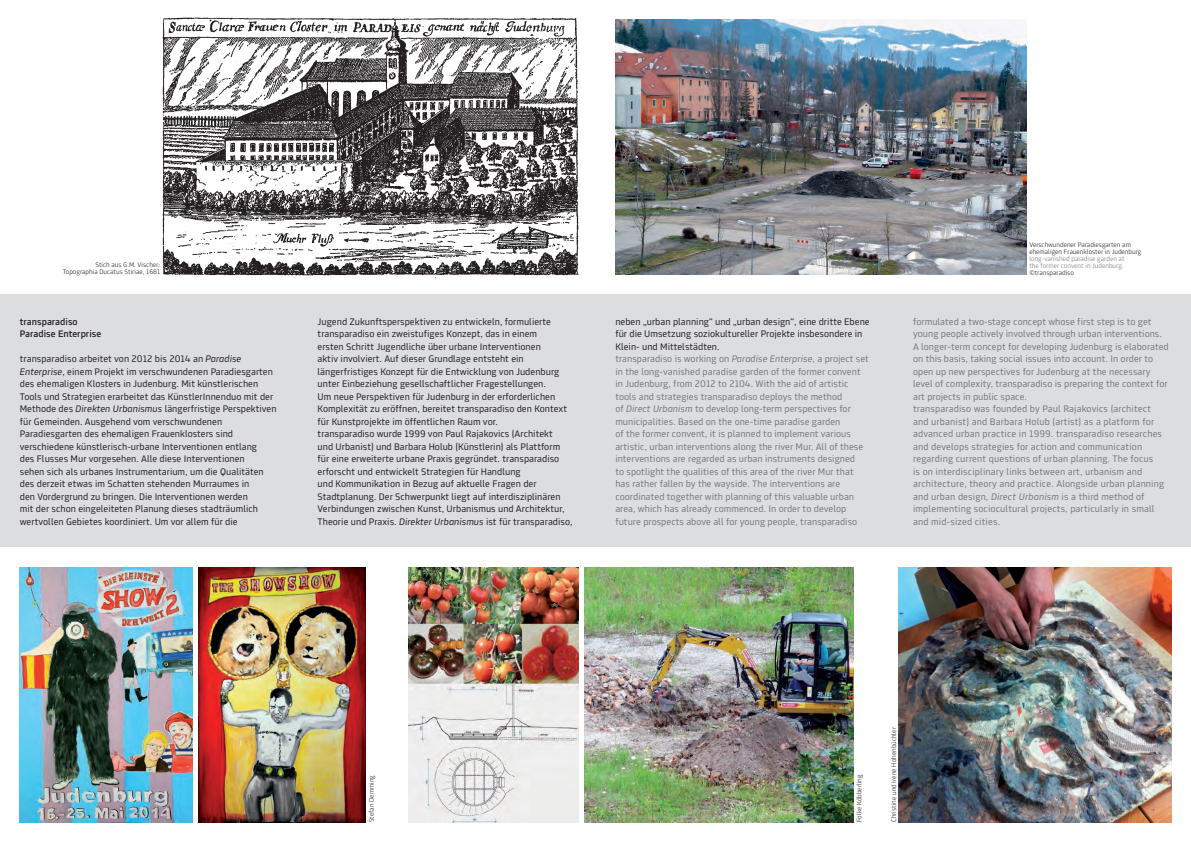
<style>
.page{position:relative;width:1191px;height:842px;background:#fff}
.page>*{position:absolute;margin:0;border:0;box-sizing:border-box;transform-origin:0 0}
.fliess_kiör{font:10px/12.5px "Tram Joanneum";color:#231f20}
.fliess_kiör-2{font:10px/12.5px "Tram Joanneum";color:#76787b}
.fliess_kiör-3{font:500 10px "Tram Joanneum";color:#231f20}
.fliess_kiör-4{font:300 7px/7px "Tram Joanneum";color:#231f20}
.s1{font-style:italic}
.s2{color:#76787b}
</style>
<div class="page">
<div style="left:0;top:295px;width:1191px;height:252px;background:#dcdddf"></div>
<img style="left:408px;top:567px;width:170px;height:255px">
<img style="left:20px;top:567px;width:173px;height:255px">
<img style="left:899px;top:567px;width:272px;height:255px">
<img style="left:584px;top:567px;width:269px;height:255px">
<img style="left:198px;top:567px;width:168px;height:255px">
<img style="left:615px;top:20px;width:411px;height:255px">
<img style="left:162px;top:17px;width:417px;height:263px">
<p class="fliess_kiör-4" style="left:63px;top:261px;width:99px;text-align:right">Stich aus G.M. Vischer:<br>Topographia Ducatus Stiriae, 1681</p>
<p class="fliess_kiör-3" style="left:20px;top:315px;width:59px">transparadiso</p>
<p class="fliess_kiör-3" style="left:20px;top:328px;width:83px">Paradise Enterprise</p>
<p class="fliess_kiör" style="left:20px;top:352px;width:258px">transparadiso arbeitet von 2012 bis 2014 an <span class="s1">Paradise Enterprise</span>, einem Projekt im verschwundenen Paradiesgarten des ehemaligen Klosters in Judenburg. Mit künstlerischen Tools und Strategien erarbeitet das KünstlerInnenduo mit der Methode des <span class="s1">Direkten Urbanismus</span> längerfristige Perspektiven für Gemeinden. Ausgehend vom verschwundenen Paradiesgarten des ehemaligen Frauenklosters sind verschiedene künstlerisch-urbane Interventionen entlang<br>des Flusses Mur vorgesehen. Alle diese Interventionen<br>sehen sich als urbanes Instrumentarium, um die Qualitäten des derzeit etwas im Schatten stehenden Murraumes in<br>den Vordergrund zu bringen. Die Interventionen werden<br>mit der schon eingeleiteten Planung dieses stadträumlich wertvollen Gebietes koordiniert. Um vor allem für die</p>
<p class="fliess_kiör" style="left:317px;top:315px;width:251px">Jugend Zukunftsperspektiven zu entwickeln, formulierte transparadiso ein zweistufiges Konzept, das in einem<br>ersten Schritt Jugendliche über urbane Interventionen<br>aktiv involviert. Auf dieser Grundlage entsteht ein längerfristiges Konzept für die Entwicklung von Judenburg unter Einbeziehung gesellschaftlicher Fragestellungen.<br>Um neue Perspektiven für Judenburg in der erforderlichen Komplexität zu eröffnen, bereitet transparadiso den Kontext für Kunstprojekte im öffentlichen Raum vor.</p>
<p class="fliess_kiör" style="left:317px;top:427px;width:256px">transparadiso wurde 1999 von Paul Rajakovics (Architekt<br>und Urbanist) und Barbara Holub (Künstlerin) als Plattform für eine erweiterte urbane Praxis gegründet. transparadiso erforscht und entwickelt Strategien für Handlung<br>und Kommunikation in Bezug auf aktuelle Fragen der Stadtplanung. Der Schwerpunkt liegt auf interdisziplinären Verbindungen zwischen Kunst, Urbanismus und Architektur, Theorie und Praxis. <span class="s1">Direkter Urbanismus</span> ist für transparadiso,</p>
<p class="fliess_kiör" style="left:615px;top:315px;width:256px">neben „urban planning“ und „urban design“, eine dritte Ebene für die Umsetzung soziokultureller Projekte insbesondere in<br>Klein- und Mittelstädten.</p>
<p class="fliess_kiör-2" style="left:615px;top:352px;width:255px">transparadiso is working on <span class="s1">Paradise Enterprise</span>, a project set in the long-vanished paradise garden of the former convent in Judenburg, from 2012 to 2104. With the aid of artistic tools and strategies transparadiso deploys the method<br>of <span class="s1">Direct Urbanism</span> to develop long-term perspectives for municipalities. Based on the one-time paradise garden<br>of the former convent, it is planned to implement various artistic, urban interventions along the river Mur. All of these interventions are regarded as urban instruments designed<br>to spotlight the qualities of this area of the river Mur that has rather fallen by the wayside. The interventions are coordinated together with planning of this valuable urban area, which has already commenced. In order to develop future prospects above all for young people, transparadiso</p>
<p class="fliess_kiör-4" style="left:1029px;top:241px;width:114px">Verschwundener Paradiesgarten am ehemaligen Frauenkloster in Judenburg <span class="s2">long-vanished paradise garden at<br>the former convent in Judenburg. </span>©transparadiso</p>
<p class="fliess_kiör-2" style="left:913px;top:315px;width:257px">formulated a two-stage concept whose first step is to get young people actively involved through urban interventions.<br>A longer-term concept for developing Judenburg is elaborated on this basis, taking social issues into account. In order to open up new perspectives for Judenburg at the necessary level of complexity, transparadiso is preparing the context for art projects in public space.</p>
<p class="fliess_kiör-2" style="left:913px;top:402px;width:253px">transparadiso was founded by Paul Rajakovics (architect and urbanist) and Barbara Holub (artist) as a platform for advanced urban practice in 1999. transparadiso researches and develops strategies for action and communication regarding current questions of urban planning. The focus<br>is on interdisciplinary links between art, urbanism and architecture, theory and practice. Alongside urban planning and urban design, <span class="s1">Direct Urbanism</span> is a third method of implementing sociocultural projects, particularly in small and mid-sized cities.</p>
<p class="fliess_kiör-4" style="left:368px;top:822px;width:48px;rotate:-90deg">Stefan Demming</p>
<p class="fliess_kiör-4" style="left:855px;top:822px;width:49px;rotate:-90deg">Folke Köbberling</p>
<p class="fliess_kiör-4" style="left:890px;top:822px;width:97px;rotate:-90deg">Christine und Irene Hohenbüchler</p>
</div>
